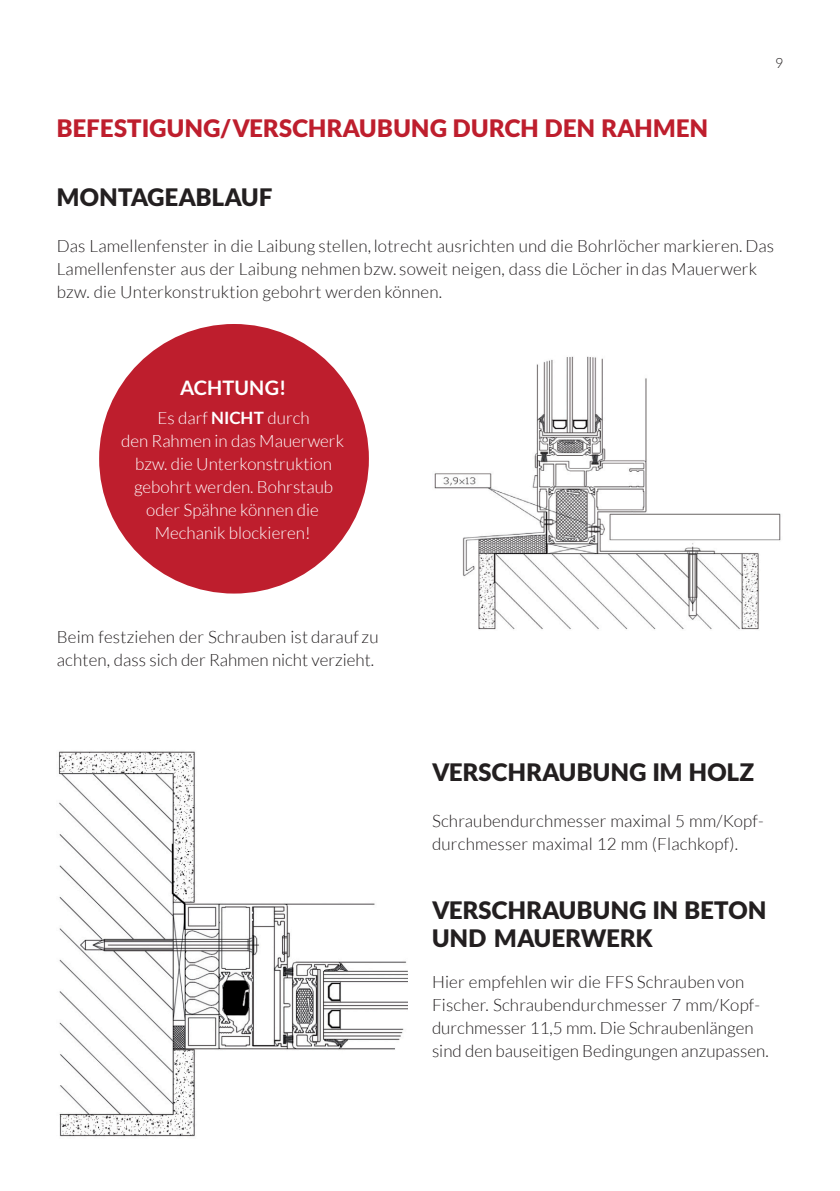
<style>
.page{position:relative;width:840px;height:1191px;background:#fff}
.page>*{position:absolute;margin:0;border:0;box-sizing:border-box;transform-origin:0 0}
.t1{font:900 24px "Lato";letter-spacing:.01em;color:#231f20}
.t2{font:900 24px "Lato";letter-spacing:.01em;color:#be1e2d}
.t3{font:700 20px "Lato";letter-spacing:.01em;color:#fff}
.t4{font:300 17px "Lato";letter-spacing:.01em;color:#231f20}
.t5{font:300 17px "Lato";color:#fff}
.t6{font:300 14px "Lato";color:#231f20}
.s1{font-weight:700}
</style>
<div class="page">
<div style="left:99px;top:324px;width:270px;height:269px;background:#be1e2d;border-radius:50%"></div>
<img style="left:434px;top:356px;width:347px;height:274px">
<img style="left:58px;top:751px;width:350px;height:386px">
<p class="t2" style="left:57px;top:118px;width:652px">BEFESTIGUNG/VERSCHRAUBUNG DURCH DEN RAHMEN</p>
<p class="t1" style="left:57px;top:187px;width:217px">MONTAGEABLAUF</p>
<p class="t6" style="left:774px;top:57px;width:10px">9</p>
<p class="t4" style="left:57px;top:238px;width:718px">Das Lamellenfenster in die Laibung stellen, lotrecht ausrichten und die Bohrlöcher markieren. Das</p>
<p class="t4" style="left:57px;top:261px;width:701px">Lamellenfenster aus der Laibung nehmen bzw. soweit neigen, dass die Löcher in das Mauerwerk</p>
<p class="t4" style="left:57px;top:284px;width:387px">bzw. die Unterkonstruktion gebohrt werden können.</p>
<p class="t3" style="left:180px;top:379px;width:108px">ACHTUNG!</p>
<p class="t5" style="left:157px;top:410px;width:154px">Es darf <span class="s1">NICHT</span> durch</p>
<p class="t5" style="left:121px;top:433px;width:224px">den Rahmen in das Mauerwerk</p>
<p class="t5" style="left:135px;top:456px;width:198px">bzw. die Unterkonstruktion</p>
<p class="t5" style="left:134px;top:479px;width:200px">gebohrt werden. Bohrstaub</p>
<p class="t5" style="left:146px;top:502px;width:174px">oder Spähne können die</p>
<p class="t5" style="left:155px;top:525px;width:157px">Mechanik blockieren!</p>
<p class="t4" style="left:57px;top:629px;width:323px">Beim festziehen der Schrauben ist darauf zu</p>
<p class="t4" style="left:57px;top:652px;width:319px">achten, dass sich der Rahmen nicht verzieht.</p>
<p class="t1" style="left:432px;top:762px;width:323px">VERSCHRAUBUNG IM HOLZ</p>
<p class="t4" style="left:432px;top:813px;width:333px">Schraubendurchmesser maximal 5 mm/Kopf-</p>
<p class="t4" style="left:432px;top:836px;width:307px">durchmesser maximal 12 mm (Flachkopf).</p>
<p class="t1" style="left:432px;top:900px;width:335px">VERSCHRAUBUNG IN BETON</p>
<p class="t1" style="left:432px;top:928px;width:222px">UND MAUERWERK</p>
<p class="t4" style="left:432px;top:974px;width:314px">Hier empfehlen wir die FFS Schrauben von</p>
<p class="t4" style="left:432px;top:997px;width:329px">Fischer. Schraubendurchmesser 7 mm/Kopf-</p>
<p class="t4" style="left:432px;top:1020px;width:323px">durchmesser 11,5 mm. Die Schraubenlängen</p>
<p class="t4" style="left:432px;top:1043px;width:338px">sind den bauseitigen Bedingungen anzupassen.</p>
</div>
